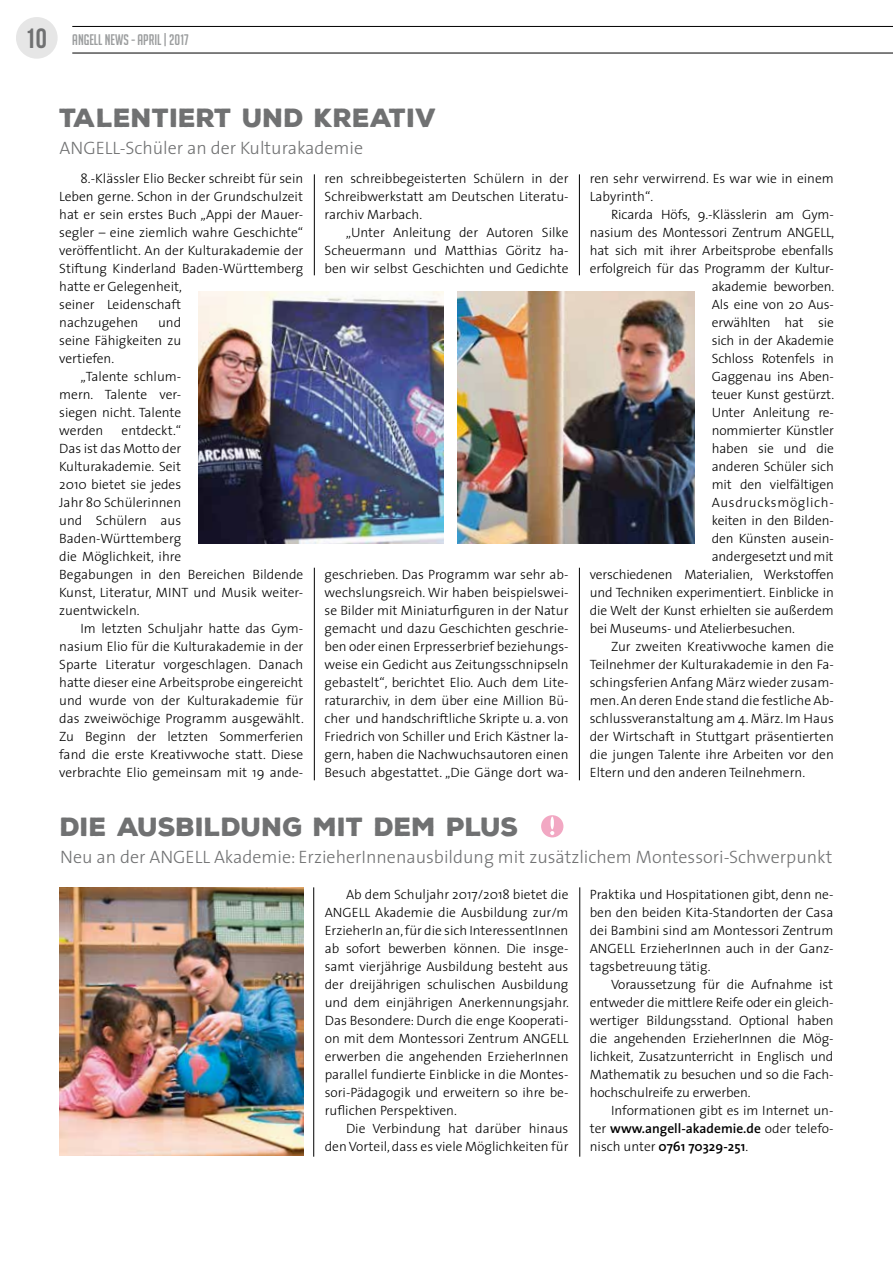
<style>
.page{position:relative;width:893px;height:1263px;background:#fff}
.page>*{position:absolute;margin:0;border:0;box-sizing:border-box;transform-origin:0 0}
.t1{font:900 25.5px "Nexa Rust Sans";color:#707172}
.t2{font:300 18px "The Sans";color:#707172}
.t3{font:15px "Big Noodle Titling";color:#9c9e9f}
.t4{font:300 13.5px/18px "The Sans";color:#000;text-align:justify}
.t5{font:300 13.5px "The Sans";letter-spacing:.05em;color:#000}
.s1{font-family:"Bebas Neue";font-size:27.9px;color:#707172}
.s2{font-weight:600}
</style>
<div class="page">
<hr style="left:72px;top:53px;width:821px;height:1px;background:#000">
<hr style="left:72px;top:26px;width:821px;height:1px;background:#000">
<div style="left:16px;top:17px;width:42px;height:42px;background:#e6e6e6;border-radius:50%"></div>
<hr style="left:313px;top:887px;width:1px;height:270px;background:#000">
<img style="left:60px;top:887px;width:243px;height:268px">
<hr style="left:579px;top:887px;width:1px;height:270px;background:#000">
<hr style="left:314px;top:568px;width:1px;height:212px;background:#000">
<hr style="left:579px;top:568px;width:1px;height:212px;background:#000">
<img style="left:198px;top:291px;width:245px;height:252px">
<img style="left:457px;top:291px;width:238px;height:252px">
<hr style="left:314px;top:174px;width:1px;height:101px;background:#000">
<hr style="left:579px;top:174px;width:1px;height:101px;background:#000">
<div style="left:541px;top:815px;width:22px;height:22px;background:#f2a8c3;border-radius:50%"></div>
<svg style="left:550px;top:816px;width:4px;height:19px"></svg>
<p class="t3" style="left:25px;top:32px;width:165px"><span class="s1">10</span> ANGELL NEWS - APRIL | 2017</p>
<h1 class="t1" style="left:60px;top:100px;width:378px">TALENTIERT UND KREATIV</h1>
<h2 class="t2" style="left:60px;top:136px;width:305px">ANGELL-Schüler an der Kulturakademie</h2>
<p class="t4" style="left:59px;top:169px;width:246px;text-align:left;text-indent:21px">8.-Klässler Elio Becker schreibt für sein Leben gerne. Schon in der Grundschulzeit hat er sein erstes Buch „Appi der Mauer&shy;segler – eine ziemlich wahre Geschichte“ veröffentlicht. An der Kulturakademie der Stiftung Kinderland Baden-Württemberg hatte er Gelegenheit,<br>seiner Leidenschaft<br>nachzugehen</p>
<p class="t4" style="left:59px;top:313px;width:123px;text-indent:99px">und seine Fähigkeiten zu vertiefen.</p>
<p class="t4" style="left:59px;top:367px;width:123px;text-indent:21px">„Talente schlum&shy;mern. Talente ver&shy;siegen nicht. Talente werden</p>
<p class="t4" style="left:59px;top:421px;width:245px;text-align:left;text-indent:62px">entdeckt.“<br>Das ist das Motto der<br>Kulturakademie. Seit<br>2010 bietet sie jedes<br>Jahr 80 Schülerinnen<br>und Schülern aus<br>Baden-Württemberg<br>die Möglichkeit, ihre<br>Begabungen in den Bereichen Bildende<br>Kunst, Literatur, MINT und Musik weiter&shy;zuentwickeln.</p>
<p class="t4" style="left:59px;top:619px;width:246px;text-indent:21px">Im letzten Schuljahr hatte das Gym&shy;nasium Elio für die Kulturakademie in der Sparte Literatur vorgeschlagen. Danach hatte dieser eine Arbeitsprobe eingereicht und wurde von der Kulturakademie für das zweiwöchige Programm ausgewählt.<br>Zu Beginn der letzten Sommerferien fand die erste Kreativwoche statt. Diese verbrachte Elio gemeinsam mit 19 ande-</p>
<p class="t4" style="left:325px;top:169px;width:245px">ren schreibbegeisterten Schülern in der Schreibwerkstatt am Deutschen Literatu&shy;rarchiv Marbach.</p>
<p class="t4" style="left:325px;top:223px;width:245px;text-indent:21px">„Unter Anleitung der Autoren Silke Scheuermann und Matthias Göritz ha&shy;ben wir selbst Geschichten und Gedichte</p>
<p class="t4" style="left:325px;top:565px;width:246px">geschrieben. Das Programm war sehr ab&shy;wechslungsreich. Wir haben beispielswei&shy;se Bilder mit Miniaturfiguren in der Natur gemacht und dazu Geschichten geschrie&shy;ben oder einen Erpresserbrief beziehungs&shy;weise ein Gedicht aus Zeitungsschnipseln gebastelt“, berichtet Elio. Auch dem Lite&shy;raturarchiv, in dem über eine Million Bü&shy;cher und handschriftliche Skripte u. a. von Friedrich von Schiller und Erich Kästner la&shy;gern, haben die Nachwuchsautoren einen Besuch abgestattet. „Die Gänge dort wa-</p>
<p class="t4" style="left:590px;top:169px;width:245px">ren sehr verwirrend. Es war wie in einem<br>Labyrinth“.</p>
<p class="t4" style="left:611px;top:205px;width:224px">Ricarda Höfs, 9.-Klässlerin am Gym-</p>
<p class="t4" style="left:590px;top:223px;width:246px">nasium des Montessori Zentrum ANGELL,</p>
<p class="t4" style="left:590px;top:241px;width:245px">hat sich mit ihrer Arbeitsprobe ebenfalls</p>
<p class="t4" style="left:590px;top:259px;width:245px">erfolgreich für das Programm der Kultur-</p>
<p class="t4" style="left:712px;top:277px;width:124px">akademie beworben.</p>
<p class="t4" style="left:712px;top:295px;width:124px">Als eine von 20 Aus-</p>
<p class="t4" style="left:712px;top:313px;width:124px">erwählten hat sie</p>
<p class="t4" style="left:712px;top:331px;width:124px">sich in der Akademie</p>
<p class="t4" style="left:712px;top:349px;width:124px">Schloss Rotenfels in</p>
<p class="t4" style="left:712px;top:367px;width:124px">Gaggenau ins Aben-</p>
<p class="t4" style="left:712px;top:385px;width:124px">teuer Kunst gestürzt.</p>
<p class="t4" style="left:712px;top:403px;width:124px">Unter Anleitung re-</p>
<p class="t4" style="left:712px;top:421px;width:124px">nommierter Künstler</p>
<p class="t4" style="left:712px;top:439px;width:124px">haben sie und die</p>
<p class="t4" style="left:712px;top:457px;width:124px">anderen Schüler sich</p>
<p class="t4" style="left:712px;top:475px;width:124px">mit den vielfältigen</p>
<p class="t5" style="left:712px;top:493px;width:124px">Ausdrucksmöglich-</p>
<p class="t4" style="left:712px;top:511px;width:124px">keiten in den Bilden-</p>
<p class="t4" style="left:712px;top:529px;width:124px">den Künsten ausein-</p>
<p class="t4" style="left:712px;top:547px;width:123px">andergesetzt und mit</p>
<p class="t4" style="left:590px;top:565px;width:245px">verschiedenen Materialien, Werkstoffen</p>
<p class="t4" style="left:590px;top:583px;width:245px">und Techniken experimentiert. Einblicke in</p>
<p class="t4" style="left:590px;top:601px;width:245px">die Welt der Kunst erhielten sie außerdem</p>
<p class="t4" style="left:590px;top:619px;width:207px">bei Museums- und Atelierbesuchen.</p>
<p class="t4" style="left:611px;top:637px;width:224px">Zur zweiten Kreativwoche kamen die</p>
<p class="t4" style="left:590px;top:655px;width:245px">Teilnehmer der Kulturakademie in den Fa-</p>
<p class="t4" style="left:590px;top:673px;width:245px">schingsferien Anfang März wieder zusam-</p>
<p class="t4" style="left:590px;top:691px;width:245px">men. An deren Ende stand die festliche Ab-</p>
<p class="t4" style="left:590px;top:709px;width:245px">schlussveranstaltung am 4. März. Im Haus</p>
<p class="t4" style="left:590px;top:727px;width:245px">der Wirtschaft in Stuttgart präsentierten</p>
<p class="t4" style="left:590px;top:745px;width:245px">die jungen Talente ihre Arbeiten vor den</p>
<p class="t4" style="left:590px;top:763px;width:217px">Eltern und den anderen Teilnehmern.</p>
<h1 class="t1" style="left:60px;top:809px;width:460px">DIE AUSBILDUNG MIT DEM PLUS</h1>
<h2 class="t2" style="left:60px;top:845px;width:774px">Neu an der ANGELL Akademie: ErzieherInnenausbildung mit zusätzlichem Montessori-Schwerpunkt</h2>
<p class="t4" style="left:325px;top:885px;width:246px;text-indent:21px">Ab dem Schuljahr 2017/2018 bietet die ANGELL Akademie die Ausbildung zur/m ErzieherIn an, für die sich InteressentInnen ab sofort bewerben können. Die insge&shy;samt vierjährige Ausbildung besteht aus der dreijährigen schulischen Ausbildung und dem einjährigen Anerkennungsjahr.<br>Das Besondere: Durch die enge Kooperati&shy;on mit dem Montessori Zentrum ANGELL erwerben die angehenden ErzieherInnen parallel fundierte Einblicke in die Montes&shy;sori-Pädagogik und erweitern so ihre be&shy;ruflichen Perspektiven.</p>
<p class="t4" style="left:325px;top:1119px;width:245px;text-align:right">Die Verbindung hat darüber hinaus den Vorteil, dass es viele Möglichkeiten für</p>
<p class="t4" style="left:590px;top:885px;width:245px">Praktika und Hospitationen gibt, denn ne&shy;ben den beiden Kita-Standorten der Casa dei Bambini sind am Montessori Zentrum ANGELL ErzieherInnen auch in der Ganz&shy;tagsbetreuung tätig.</p>
<p class="t4" style="left:590px;top:975px;width:245px;text-indent:21px">Voraussetzung für die Aufnahme ist entweder die mittlere Reife oder ein gleich&shy;wertiger Bildungsstand. Optional haben die angehenden ErzieherInnen die Mög&shy;lichkeit, Zusatzunterricht in Englisch und Mathematik zu besuchen und so die Fach&shy;hochschulreife zu erwerben.</p>
<p class="t4" style="left:590px;top:1101px;width:245px;text-indent:21px">Informationen gibt es im Internet un&shy;ter <span class="s2">www.angell-akademie.de</span> oder telefo&shy;nisch unter <span class="s2">0761 70329-251</span>.</p>
</div>
